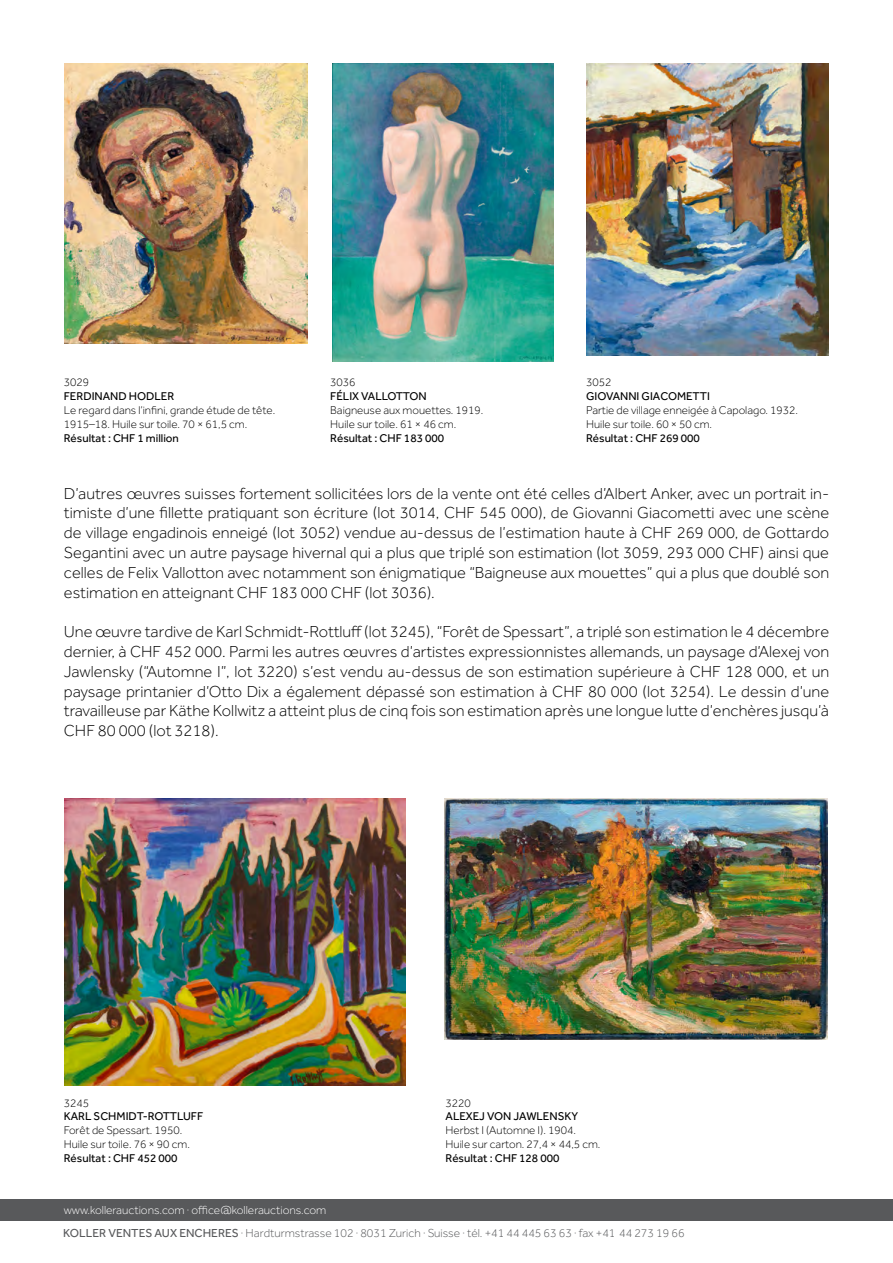
<style>
.page{position:relative;width:893px;height:1263px;background:#fff}
.page>*{position:absolute;margin:0;border:0;box-sizing:border-box;transform-origin:0 0}
.t1{font:300 16.5px/19.8px "Effra";color:#000;text-align:justify}
.t2{font:300 12px "Effra";color:#58595b}
.t3{font:300 12px "Effra";color:#fff}
.t4{font:300 11.7px/14px "Effra";color:#000}
.t5{font:11.7px "Effra";color:#000}
.s1{font-weight:400}
</style>
<div class="page">
<div style="left:0;top:1199px;width:893px;height:22px;background:#58595b"></div>
<img style="left:64px;top:799px;width:341px;height:286px">
<img style="left:65px;top:64px;width:243px;height:279px">
<img style="left:586px;top:64px;width:243px;height:292px">
<img style="left:333px;top:64px;width:221px;height:297px">
<img style="left:444px;top:798px;width:384px;height:241px">
<p class="t4" style="left:64px;top:375px;width:27px">3029</p>
<p class="t5" style="left:64px;top:389px;width:112px">FERDINAND HODLER</p>
<p class="t4" style="left:64px;top:403px;width:213px">Le regard dans l’infini, grande étude de tête.<br>1915–18. Huile sur toile. 70 × 61,5 cm.</p>
<p class="t5" style="left:64px;top:431px;width:117px">Résultat : CHF 1 million</p>
<p class="t4" style="left:330px;top:375px;width:27px">3036</p>
<p class="t5" style="left:330px;top:389px;width:98px">FÉLIX VALLOTTON</p>
<p class="t4" style="left:330px;top:403px;width:155px">Baigneuse aux mouettes. 1919.<br>Huile sur toile. 61 × 46 cm.</p>
<p class="t5" style="left:330px;top:431px;width:115px">Résultat : CHF 183 000</p>
<p class="t4" style="left:586px;top:375px;width:27px">3052</p>
<p class="t5" style="left:586px;top:389px;width:125px">GIOVANNI GIACOMETTI</p>
<p class="t4" style="left:586px;top:403px;width:214px">Partie de village enneigée à Capolago. 1932.<br>Huile sur toile. 60 × 50 cm.</p>
<p class="t5" style="left:586px;top:431px;width:115px">Résultat : CHF 269 000</p>
<p class="t1" style="left:64px;top:483px;width:767px">D’autres œuvres suisses fortement sollicitées lors de la vente ont été celles d’Albert Anker, avec un portrait in&shy;timiste d’une fillette pratiquant son écriture (lot 3014, CHF 545 000), de Giovanni Giacometti avec une scène de village engadinois enneigé (lot 3052) vendue au-dessus de l’estimation haute à CHF 269 000, de Gottardo Segantini avec un autre paysage hivernal qui a plus que triplé son estimation (lot 3059, 293 000 CHF) ainsi que celles de Felix Vallotton avec notamment son énigmatique “Baigneuse aux mouettes” qui a plus que doublé son estimation en atteignant CHF 183 000 CHF (lot 3036).</p>
<p class="t1" style="left:64px;top:622px;width:767px">Une œuvre tardive de Karl Schmidt-Rottluff (lot 3245), “Forêt de Spessart”, a triplé son estimation le 4 décembre dernier, à CHF 452 000. Parmi les autres œuvres d’artistes expressionnistes allemands, un paysage d’Alexej von Jawlensky (“Automne I”, lot 3220) s’est vendu au-dessus de son estimation supérieure à CHF 128 000, et un paysage printanier d’Otto Dix a également dépassé son estimation à CHF 80 000 (lot 3254). Le dessin d’une travailleuse par Käthe Kollwitz a atteint plus de cinq fois son estimation après une longue lutte d’enchères jusqu’à CHF 80 000 (lot 3218).</p>
<p class="t4" style="left:64px;top:1095px;width:27px">3245</p>
<p class="t5" style="left:64px;top:1110px;width:141px">KARL SCHMIDT-ROTTLUFF</p>
<p class="t4" style="left:64px;top:1123px;width:128px">Forêt de Spessart. 1950.<br>Huile sur toile. 76 × 90 cm.</p>
<p class="t5" style="left:64px;top:1151px;width:115px">Résultat : CHF 452 000</p>
<p class="t3" style="left:64px;top:1203px;width:264px">www.kollerauctions.com · office@kollerauctions.com</p>
<p class="t4" style="left:446px;top:1095px;width:27px">3220</p>
<p class="t5" style="left:446px;top:1110px;width:134px">ALEXEJ VON JAWLENSKY</p>
<p class="t4" style="left:446px;top:1123px;width:156px">Herbst I (Automne I). 1904.<br>Huile sur carton. 27,4 × 44,5 cm.</p>
<p class="t5" style="left:446px;top:1151px;width:115px">Résultat : CHF 128 000</p>
<p class="t2" style="left:63px;top:1226px;width:623px"><span class="s1">KOLLER VENTES AUX ENCHERES</span> · Hardturmstrasse 102 · 8031 Zurich · Suisse · tél. +41 44 445 63 63 · fax +41 44 273 19 66</p>
</div>
